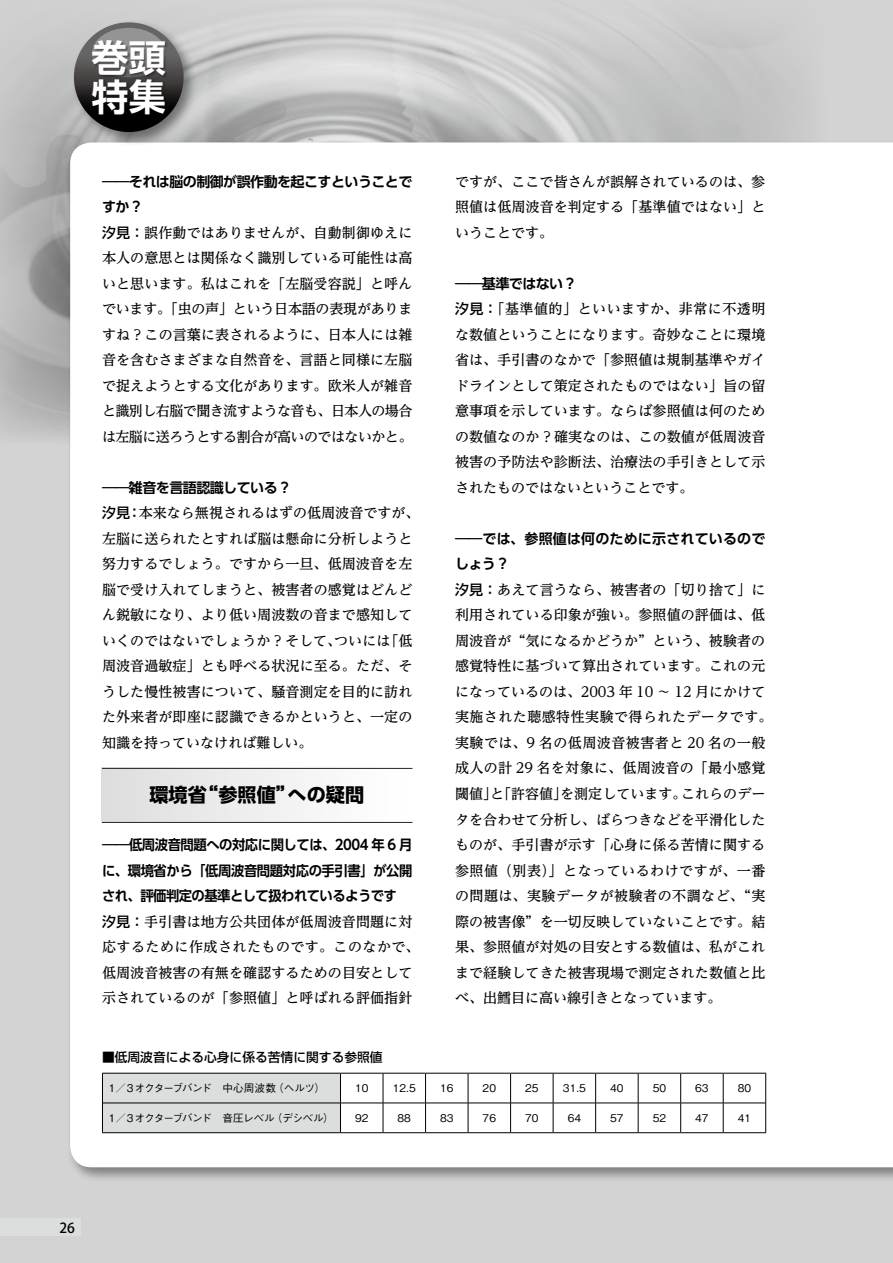
<style>
.page{position:relative;width:893px;height:1263px;background:#d3d3d4}
.page>*{position:absolute;margin:0;border:0;box-sizing:border-box;transform-origin:0 0}
.t1{font:700 37.05px/38.7px "Shin Go Pro De";color:#fff}
.t2{font:700 19.2px "UD Shin Go Pro";color:#000}
.t3{font:500 14.1px/25.5px "UD Reimin Pro";letter-spacing:.005em;color:#000;text-align:justify}
.t4{font:700 14.1px/25.5px "UD Shin Go Pro De";letter-spacing:-.04em;color:#000}
.t5{font:700 14.1px/25.5px "UD Shin Go Pro De";letter-spacing:.01em;color:#000}
.t6{font:500 13.8px "Koz Go Pro";color:#000}
.t7{font:500 12.75px "Shin Go Pro";color:#000}
.t8{font:500 10.65px "Gothic BBB Pro";color:#000}
.t9{font:500 10.65px "Gothic BBB Pro";letter-spacing:-.06em;color:#000}
.t10{font:500 10.65px "Gothic BBB Pro";letter-spacing:-.075em;color:#000}
.s1{font-family:"UD Shin Go Pro"}
</style>
<div class="page">
<img style="left:0;top:12px;width:800px;height:426px">
<div style="left:67px;top:139px;width:826px;height:1043px;background:#000;opacity:.4"></div>
<div style="left:70px;top:142px;width:823px;height:1025px;background:#fff"></div>
<div style="left:0;top:1218px;width:81px;height:17px;background:#dcdddd"></div>
<div style="left:71px;top:19px;width:127px;height:128px;background:#000;opacity:.4"></div>
<svg style="left:74px;top:22px;width:110px;height:110px;background:#333232"></svg>
<svg style="left:92px;top:28px;width:73px;height:12px"></svg>
<div style="left:92px;top:40px;width:76px;height:77px;background:#000;opacity:.4"></div>
<hr style="left:340px;top:1073px;width:43px;height:1px;background:#000">
<hr style="left:383px;top:1073px;width:43px;height:1px;background:#000">
<hr style="left:426px;top:1073px;width:42px;height:1px;background:#000">
<hr style="left:468px;top:1073px;width:43px;height:1px;background:#000">
<hr style="left:511px;top:1073px;width:42px;height:1px;background:#000">
<hr style="left:553px;top:1073px;width:43px;height:1px;background:#000">
<hr style="left:596px;top:1073px;width:42px;height:1px;background:#000">
<hr style="left:638px;top:1073px;width:43px;height:1px;background:#000">
<hr style="left:681px;top:1073px;width:42px;height:1px;background:#000">
<hr style="left:723px;top:1073px;width:43px;height:1px;background:#000">
<hr style="left:765px;top:1073px;width:1px;height:30px;background:#000">
<svg style="left:765px;top:1103px;width:1px;height:29px"></svg>
<hr style="left:340px;top:1132px;width:43px;height:1px;background:#000">
<hr style="left:383px;top:1132px;width:43px;height:1px;background:#000">
<hr style="left:426px;top:1132px;width:42px;height:1px;background:#000">
<hr style="left:468px;top:1132px;width:43px;height:1px;background:#000">
<hr style="left:511px;top:1132px;width:42px;height:1px;background:#000">
<hr style="left:553px;top:1132px;width:43px;height:1px;background:#000">
<hr style="left:596px;top:1132px;width:42px;height:1px;background:#000">
<hr style="left:638px;top:1132px;width:43px;height:1px;background:#000">
<hr style="left:681px;top:1132px;width:42px;height:1px;background:#000">
<hr style="left:723px;top:1132px;width:43px;height:1px;background:#000">
<hr style="left:383px;top:1073px;width:1px;height:30px;background:#000">
<hr style="left:425px;top:1073px;width:1px;height:30px;background:#000">
<hr style="left:468px;top:1073px;width:1px;height:30px;background:#000">
<hr style="left:510px;top:1073px;width:1px;height:30px;background:#000">
<hr style="left:553px;top:1073px;width:1px;height:30px;background:#000">
<hr style="left:595px;top:1073px;width:1px;height:30px;background:#000">
<hr style="left:638px;top:1073px;width:1px;height:30px;background:#000">
<hr style="left:680px;top:1073px;width:1px;height:30px;background:#000">
<hr style="left:723px;top:1073px;width:1px;height:30px;background:#000">
<hr style="left:340px;top:1103px;width:43px;height:1px;background:#000">
<svg style="left:102px;top:1073px;width:239px;height:60px"></svg>
<hr style="left:383px;top:1103px;width:43px;height:1px;background:#000">
<svg style="left:383px;top:1103px;width:1px;height:29px"></svg>
<hr style="left:426px;top:1103px;width:42px;height:1px;background:#000">
<svg style="left:425px;top:1103px;width:1px;height:29px"></svg>
<hr style="left:468px;top:1103px;width:43px;height:1px;background:#000">
<svg style="left:468px;top:1103px;width:1px;height:29px"></svg>
<hr style="left:511px;top:1103px;width:42px;height:1px;background:#000">
<svg style="left:510px;top:1103px;width:1px;height:29px"></svg>
<hr style="left:553px;top:1103px;width:43px;height:1px;background:#000">
<svg style="left:553px;top:1103px;width:1px;height:29px"></svg>
<hr style="left:596px;top:1103px;width:42px;height:1px;background:#000">
<svg style="left:595px;top:1103px;width:1px;height:29px"></svg>
<hr style="left:638px;top:1103px;width:43px;height:1px;background:#000">
<svg style="left:638px;top:1103px;width:1px;height:29px"></svg>
<hr style="left:681px;top:1103px;width:42px;height:1px;background:#000">
<svg style="left:680px;top:1103px;width:1px;height:29px"></svg>
<hr style="left:723px;top:1103px;width:42px;height:1px;background:#000">
<svg style="left:723px;top:1103px;width:1px;height:29px"></svg>
<div style="left:102px;top:768px;width:310px;height:55px;background:linear-gradient(to right,#dddede,#fff)"></div>
<hr style="left:102px;top:822px;width:310px;height:1px;background:#282525">
<hr style="left:102px;top:768px;width:310px;height:1px;background:#282525">
<h1 class="t1" style="left:92px;top:34px;width:76px">巻頭特集</h1>
<p class="t4" style="left:102px;top:168px;width:312px">――それは脳の制御が誤作動を起こすということですか ?</p>
<p class="t3" style="left:102px;top:219px;width:312px"><span class="s1">汐見：</span>誤作動ではありませんが、自動制御ゆえに本人の意思とは関係なく識別している可能性は高いと思います。私はこれを「左脳受容説」と呼んでいます。「虫の声」という日本語の表現がありますね ? この言葉に表されるように、日本人には雑音を含むさまざまな自然音を、言語と同様に左脳で捉えようとする文化があります。欧米人が雑音と識別し右脳で聞き流すような音も、日本人の場合は左脳に送ろうとする割合が高いのではないかと。</p>
<p class="t4" style="left:102px;top:474px;width:188px">――雑音を言語認識している ?</p>
<p class="t3" style="left:102px;top:500px;width:319px;text-align:left"><span class="s1">汐見：</span>本来なら無視されるはずの低周波音ですが、左脳に送られたとすれば脳は懸命に分析しようと努力するでしょう。ですから一旦、低周波音を左脳で受け入れてしまうと、被害者の感覚はどんどん鋭敏になり、より低い周波数の音まで感知していくのではないでしょうか ? そして、ついには「低周波音過敏症」とも呼べる状況に至る。ただ、そうした慢性被害について、騒音測定を目的に訪れた外来者が即座に認識できるかというと、一定の知識を持っていなければ難しい。</p>
<h2 class="t2" style="left:149px;top:779px;width:216px">環境省“参照値”への疑問</h2>
<p class="t4" style="left:102px;top:831px;width:312px;text-align:justify">――低周波音問題への対応に関しては、2004 年 6 月に、環境省から「低周波音問題対応の手引書」が公開され、評価判定の基準として扱われているようです</p>
<p class="t3" style="left:102px;top:908px;width:319px;text-align:left"><span class="s1">汐見：</span>手引書は地方公共団体が低周波音問題に対応するために作成されたものです。このなかで、低周波音被害の有無を確認するための目安として示されているのが「参照値」と呼ばれる評価指針</p>
<p class="t7" style="left:102px;top:1047px;width:282px">■低周波音による心身に係る苦情に関する参照値</p>
<p class="t3" style="left:455px;top:168px;width:312px">ですが、ここで皆さんが誤解されているのは、参照値は低周波音を判定する「基準値ではない」ということです。</p>
<p class="t4" style="left:455px;top:270px;width:121px">――基準ではない ?</p>
<p class="t3" style="left:455px;top:296px;width:312px"><span class="s1">汐見：</span>「基準値的」といいますか、非常に不透明な数値ということになります。奇妙なことに環境省は、手引書のなかで「参照値は規制基準やガイドラインとして策定されたものではない」旨の留意事項を示しています。ならば参照値は何のための数値なのか ? 確実なのは、この数値が低周波音被害の予防法や診断法、治療法の手引きとして示されたものではないということです。</p>
<p class="t5" style="left:455px;top:525px;width:312px">――では、参照値は何のために示されているのでしょう ?</p>
<p class="t3" style="left:455px;top:576px;width:319px;text-align:left"><span class="s1">汐見：</span>あえて言うなら、被害者の「切り捨て」に利用されている印象が強い。参照値の評価は、低周波音が“気になるかどうか”という、被験者の感覚特性に基づいて算出されています。これの元になっているのは、2003 年 10 ～ 12 月にかけて実施された聴感特性実験で得られたデータです。実験では、9 名の低周波音被害者と 20 名の一般成人の計 29 名を対象に、低周波音の「最小感覚閾値」と「許容値」を測定しています。これらのデータを合わせて分析し、ばらつきなどを平滑化したものが、手引書が示す「心身に係る苦情に関する参照値（別表）」となっているわけですが、一番の問題は、実験データが被験者の不調など、“実際の被害像”を一切反映していないことです。結果、参照値が対処の目安とする数値は、私がこれまで経験してきた被害現場で測定された数値と比べ、出鱈目に高い線引きとなっています。</p>
<p class="t10" style="left:107px;top:1079px;width:220px">１／３オクターブバンド　中心周波数（ヘルツ）</p>
<p class="t8" style="left:355px;top:1079px;width:15px">10</p>
<p class="t8" style="left:393px;top:1079px;width:24px">12.5</p>
<p class="t8" style="left:440px;top:1079px;width:15px">16</p>
<p class="t8" style="left:483px;top:1079px;width:15px">20</p>
<p class="t8" style="left:525px;top:1079px;width:15px">25</p>
<p class="t8" style="left:563px;top:1079px;width:24px">31.5</p>
<p class="t8" style="left:610px;top:1079px;width:15px">40</p>
<p class="t8" style="left:653px;top:1079px;width:15px">50</p>
<p class="t8" style="left:695px;top:1079px;width:15px">63</p>
<p class="t8" style="left:738px;top:1079px;width:15px">80</p>
<p class="t9" style="left:107px;top:1109px;width:229px">１／３オクターブバンド　音圧レベル（デシベル）</p>
<p class="t8" style="left:355px;top:1109px;width:15px">92</p>
<p class="t8" style="left:398px;top:1109px;width:15px">88</p>
<p class="t8" style="left:440px;top:1109px;width:15px">83</p>
<p class="t8" style="left:483px;top:1109px;width:15px">76</p>
<p class="t8" style="left:525px;top:1109px;width:15px">70</p>
<p class="t8" style="left:568px;top:1109px;width:15px">64</p>
<p class="t8" style="left:610px;top:1109px;width:15px">57</p>
<p class="t8" style="left:653px;top:1109px;width:15px">52</p>
<p class="t8" style="left:695px;top:1109px;width:15px">47</p>
<p class="t8" style="left:738px;top:1109px;width:15px">41</p>
<p class="t6" style="left:60px;top:1219px;width:17px">26</p>
</div>
